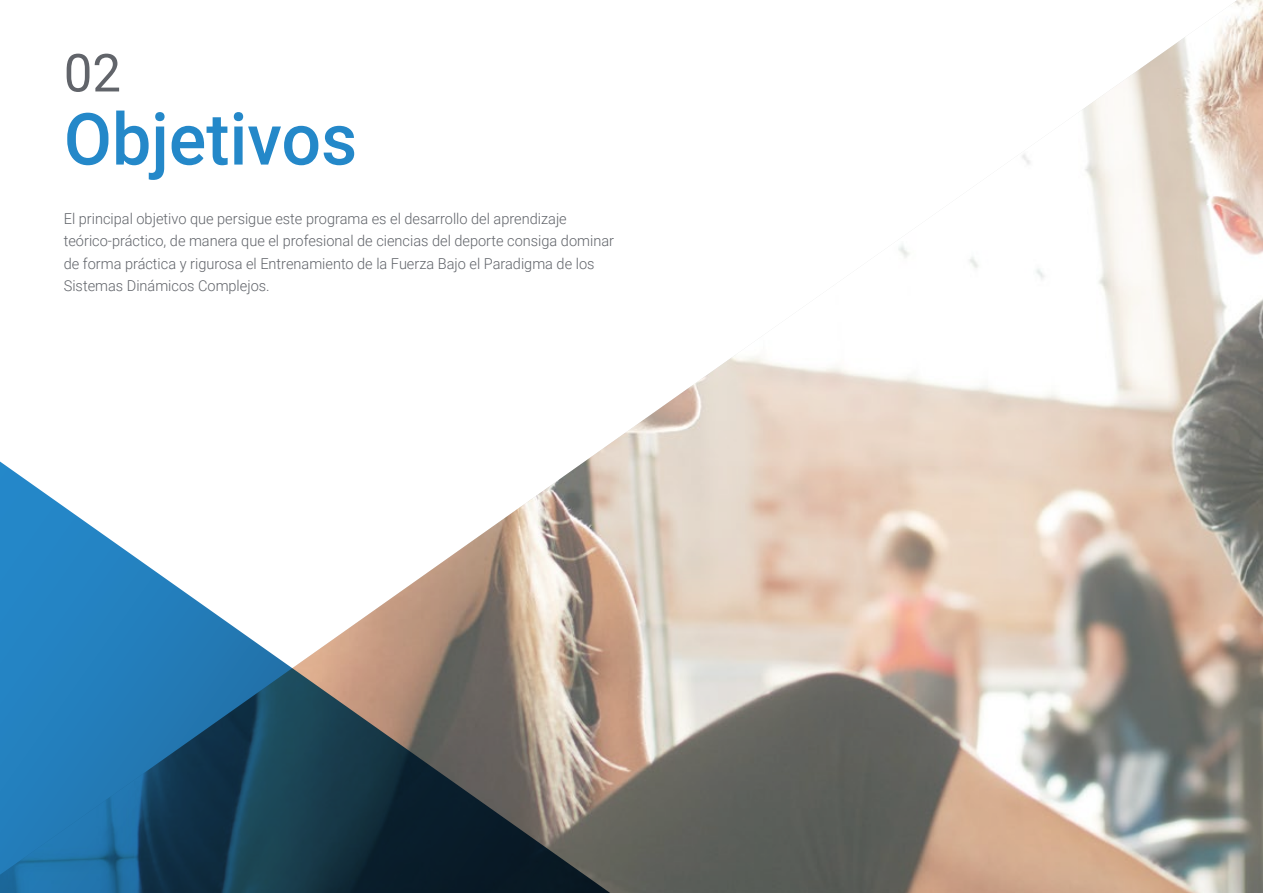
<style>
.page{position:relative;width:1263px;height:893px;background:#fff}
.page>*{position:absolute;margin:0;border:0;box-sizing:border-box;transform-origin:0 0}
.t1{font:500 72px "Roboto";color:#2488c9}
.t2{font:52.5px "Roboto";color:#61646a}
.t3{font:300 15px/22.5px "Roboto";color:#61646a}
</style>
<div class="page">
<img style="left:607px;top:0;width:656px;height:893px">
<svg style="left:0;top:446px;width:640px;height:447px"></svg>
<h2 class="t2" style="left:64px;top:36px;width:59px">02</h2>
<h1 class="t1" style="left:64px;top:89px;width:295px">Objetivos</h1>
<p class="t3" style="left:64px;top:207px;width:552px">El principal objetivo que persigue este programa es el desarrollo del aprendizaje teórico-práctico, de manera que el profesional de ciencias del deporte consiga dominar de forma práctica y rigurosa el Entrenamiento de la Fuerza Bajo el Paradigma de los Sistemas Dinámicos Complejos.</p>
</div>
